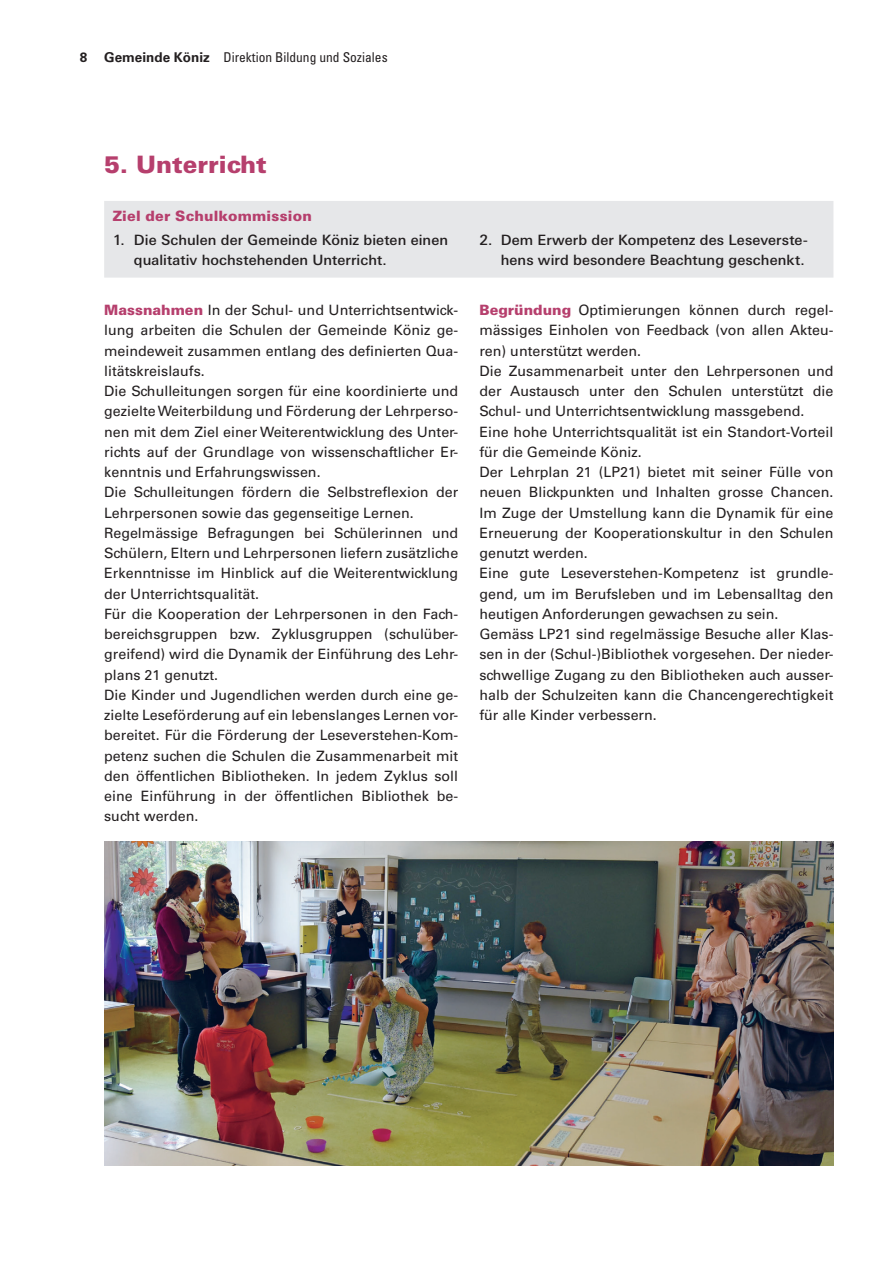
<style>
.page{position:relative;width:893px;height:1263px;background:#fff}
.page>*{position:absolute;margin:0;border:0;box-sizing:border-box;transform-origin:0 0}
.t1{font:900 24px "Univers LT";color:#b63f6d}
.t2{font:14.25px/20.2px "Univers LT";color:#231f20}
.t3{font:500 14.25px/20.2px "Linotype Univers Basic";letter-spacing:.005em;color:#231f20}
.t4{font:900 14.25px "Univers LT";letter-spacing:.01em;color:#b63f6d}
.t5{font:condensed 13.5px "Univers LT";color:#231f20}
.t6{font:700 13.5px "Univers LT";color:#231f20}
.s1{font-weight:700;font-stretch:normal}
.s2{font-weight:900;color:#b63f6d}
</style>
<div class="page">
<div style="left:104px;top:201px;width:729px;height:77px;background:#e6e7e9"></div>
<img style="left:104px;top:842px;width:729px;height:323px">
<p class="t6" style="left:80px;top:49px;width:9px">8</p>
<p class="t5" style="left:104px;top:48px;width:285px"><span class="s1">Gemeinde Köniz</span> Direktion Bildung und Soziales</p>
<h1 class="t1" style="left:104px;top:150px;width:164px">5. Unterricht</h1>
<p class="t4" style="left:113px;top:207px;width:201px">Ziel der Schulkommission</p>
<p class="t3" style="left:134px;top:229px;width:316px;text-indent:-21px">1. Die Schulen der Gemeinde Köniz bieten einen qualitativ hochstehenden Unterricht.</p>
<p class="t3" style="left:479px;top:229px;width:330px;text-align:right">2. Dem Erwerb der Kompetenz des Leseverste&shy;hens wird besondere Beachtung geschenkt.</p>
<p class="t2" style="left:104px;top:300px;width:356px"><span class="s2">Massnahmen</span> In der Schul- und Unterrichtsentwick&shy;lung arbeiten die Schulen der Gemeinde Köniz ge&shy;meindeweit zusammen entlang des definierten Qua&shy;litätskreislaufs.<br>Die Schulleitungen sorgen für eine koordinierte und gezielte Weiterbildung und Förderung der Lehrperso&shy;nen mit dem Ziel einer Weiterentwicklung des Unter&shy;richts auf der Grundlage von wissenschaftlicher Er&shy;kenntnis und Erfahrungswissen.<br>Die Schulleitungen fördern die Selbstreflexion der Lehrpersonen sowie das gegenseitige Lernen.<br>Regelmässige Befragungen bei Schülerinnen und Schülern, Eltern und Lehrpersonen liefern zusätzliche Erkenntnisse im Hinblick auf die Weiterentwicklung der Unterrichtsqualität.<br>Für die Kooperation der Lehrpersonen in den Fach&shy;bereichsgruppen bzw. Zyklusgruppen (schulüber&shy;greifend) wird die Dynamik der Einführung des Lehr&shy;plans 21 genutzt.<br>Die Kinder und Jugendlichen werden durch eine ge&shy;zielte Leseförderung auf ein lebenslanges Lernen vor&shy;bereitet. Für die Förderung der Leseverstehen-Kom&shy;petenz suchen die Schulen die Zusammenarbeit mit den öffentlichen Bibliotheken. In jedem Zyklus soll eine Einführung in der öffentlichen Bibliothek be&shy;sucht werden.</p>
<p class="t2" style="left:479px;top:300px;width:356px"><span class="s2">Begründung</span> Optimierungen können durch regel&shy;mässiges Einholen von Feedback (von allen Akteu&shy;ren) unterstützt werden.<br>Die Zusammenarbeit unter den Lehrpersonen und der Austausch unter den Schulen unterstützt die Schul- und Unterrichtsentwicklung massgebend.<br>Eine hohe Unterrichtsqualität ist ein Standort-Vorteil für die Gemeinde Köniz.<br>Der Lehrplan 21 (LP21) bietet mit seiner Fülle von neuen Blickpunkten und Inhalten grosse Chancen.<br>Im Zuge der Umstellung kann die Dynamik für eine Erneuerung der Kooperationskultur in den Schulen genutzt werden.<br>Eine gute Leseverstehen-Kompetenz ist grundle&shy;gend, um im Berufsleben und im Lebensalltag den heutigen Anforderungen gewachsen zu sein.<br>Gemäss LP21 sind regelmässige Besuche aller Klas&shy;sen in der (Schul-)Bibliothek vorgesehen. Der nieder&shy;schwellige Zugang zu den Bibliotheken auch ausser&shy;halb der Schulzeiten kann die Chancengerechtigkeit für alle Kinder verbessern.</p>
</div>
